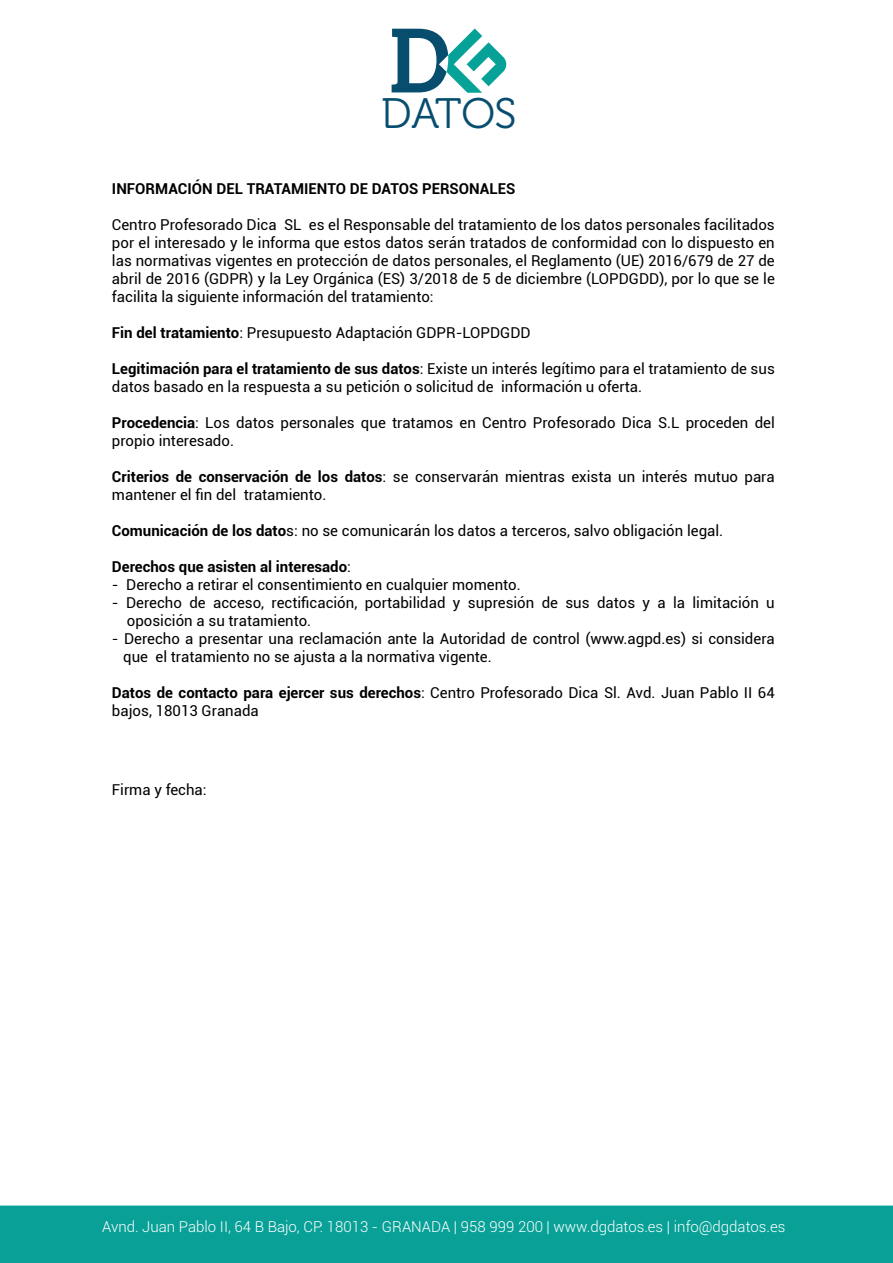
<style>
.page{position:relative;width:893px;height:1263px;background:#fff}
.page>*{position:absolute;margin:0;border:0;box-sizing:border-box;transform-origin:0 0}
.t1{font:42.45px "Museo 300";letter-spacing:-.01em;color:#074e6e}
.t2{font:15px/18px "Roboto";color:#000}
.t3{font:300 15px "Roboto";color:#fff}
.t4{font:700 15px "Roboto";color:#000}
.s1{font-weight:700}
.s2{font-weight:400}
</style>
<div class="page">
<div style="left:0;top:1205px;width:893px;height:58px;background:#09a197"></div>
<svg style="left:392px;top:28px;width:114px;height:65px"></svg>
<h1 class="t1" style="left:381px;top:90px;width:137px">DATOS</h1>
<p class="t4" style="left:112px;top:178px;width:405px">INFORMACIÓN DEL TRATAMIENTO DE DATOS PERSONALES</p>
<p class="t2" style="left:112px;top:215px;width:664px;text-align:justify">Centro Profesorado Dica SL es el Responsable del tratamiento de los datos personales facilitados por el interesado y le informa que estos datos serán tratados de conformidad con lo dispuesto en las normativas vigentes en protección de datos personales, el Reglamento (UE) 2016/679 de 27 de abril de 2016 (GDPR) y la Ley Orgánica (ES) 3/2018 de 5 de diciembre (LOPDGDD), por lo que se le facilita la siguiente información del tratamiento:</p>
<p class="t2" style="left:112px;top:323px;width:420px"><span class="s1">Fin del tratamiento</span>: Presupuesto Adaptación GDPR-LOPDGDD</p>
<p class="t2" style="left:112px;top:359px;width:664px"><span class="s1">Legitimación para el tratamiento de sus datos</span>: Existe un interés legítimo para el tratamiento de sus datos basado en la respuesta a su petición o solicitud de información u oferta.</p>
<p class="t2" style="left:112px;top:413px;width:664px"><span class="s1">Procedencia</span>: Los datos personales que tratamos en Centro Profesorado Dica S.L proceden del propio interesado.</p>
<p class="t2" style="left:112px;top:467px;width:664px"><span class="s1">Criterios de conservación de los datos</span>: se conservarán mientras exista un interés mutuo para mantener el fin del tratamiento.</p>
<p class="t2" style="left:112px;top:521px;width:613px"><span class="s1">Comunicación de los dato</span>s: no se comunicarán los datos a terceros, salvo obligación legal.</p>
<p class="t4" style="left:112px;top:556px;width:241px">Derechos que asisten al interesado<span class="s2">:</span></p>
<p class="t2" style="left:112px;top:575px;width:410px">- Derecho a retirar el consentimiento en cualquier momento.</p>
<p class="t2" style="left:127px;top:593px;width:649px;text-indent:-15px">- Derecho de acceso, rectificación, portabilidad y supresión de sus datos y a la limitación u oposición a su tratamiento.</p>
<p class="t2" style="left:123px;top:629px;width:653px;text-indent:-11px">- Derecho a presentar una reclamación ante la Autoridad de control (www.agpd.es) si considera que el tratamiento no se ajusta a la normativa vigente.</p>
<p class="t2" style="left:112px;top:683px;width:664px"><span class="s1">Datos de contacto para ejercer sus derechos</span>: Centro Profesorado Dica Sl. Avd. Juan Pablo II 64 bajos, 18013 Granada</p>
<p class="t2" style="left:112px;top:780px;width:96px">Firma y fecha:</p>
<p class="t3" style="left:102px;top:1217px;width:685px">Avnd. Juan Pablo II, 64 B Bajo, CP: 18013 - GRANADA | 958 999 200 | www.dgdatos.es | info@dgdatos.es</p>
</div>
